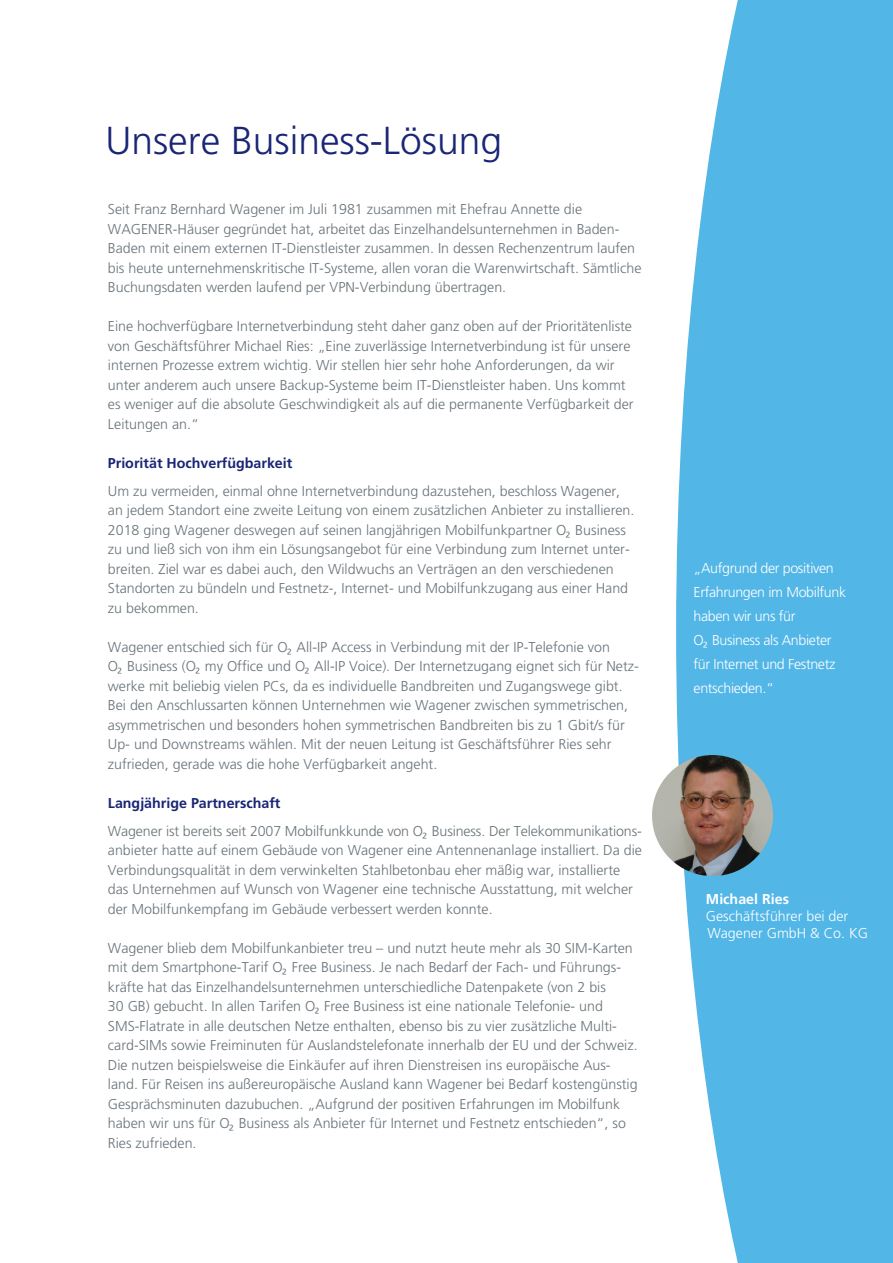
<style>
.page{position:relative;width:893px;height:1263px;background:#fff}
.page>*{position:absolute;margin:0;border:0;box-sizing:border-box;transform-origin:0 0}
.t1{font:300 39px "O2 Frutiger";color:#192575}
.t2{font:300 14.25px/19.5px "O2 Frutiger";color:#687379}
.t3{font:300 14.25px/24px "O2 Frutiger";letter-spacing:-.025em;color:#fff}
.t4{font:700 14.25px "O2 Frutiger";color:#192575}
.t5{font:300 14.25px/17.1px "O2 Frutiger";color:#fff}
.s1{font-weight:700}
</style>
<div class="page">
<svg style="left:676px;top:0;width:217px;height:1263px;background:#61bce9"></svg>
<img style="left:652px;top:755px;width:121px;height:121px;border-radius:61px">
<p class="t1" style="left:105px;top:118px;width:398px">Unsere Business-Lösung</p>
<p class="t2" style="left:108px;top:200px;width:535px">Seit Franz Bernhard Wagener im Juli 1981 zusammen mit Ehefrau Annette die WAGENER-Häuser gegründet hat, arbeitet das Einzelhandelsunternehmen in Baden-Baden mit einem externen IT-Dienstleister zusammen. In dessen Rechenzentrum laufen bis heute unternehmenskritische IT-Systeme, allen voran die Warenwirtschaft. Sämtliche Buchungsdaten werden laufend per VPN-Verbindung übertragen.</p>
<p class="t2" style="left:108px;top:317px;width:527px">Eine hochverfügbare Internetverbindung steht daher ganz oben auf der Prioritätenliste von Geschäftsführer Michael Ries: „Eine zuverlässige Internetverbindung ist für unsere internen Prozesse extrem wichtig. Wir stellen hier sehr hohe Anforderungen, da wir unter anderem auch unsere Backup-Systeme beim IT-Dienstleister haben. Uns kommt es weniger auf die absolute Geschwindigkeit als auf die permanente Verfügbarkeit der Leitungen an.“</p>
<p class="t4" style="left:108px;top:454px;width:186px">Priorität Hochverfügbarkeit</p>
<p class="t2" style="left:108px;top:481px;width:528px">Um zu vermeiden, einmal ohne Internetverbindung dazustehen, beschloss Wagener, an jedem Standort eine zweite Leitung von einem zusätzlichen Anbieter zu installieren.<br>2018 ging Wagener deswegen auf seinen langjährigen Mobilfunkpartner œ Business zu und ließ sich von ihm ein Lösungsangebot für eine Verbindung zum Internet unter&shy;breiten. Ziel war es dabei auch, den Wildwuchs an Verträgen an den verschiedenen Standorten zu bündeln und Festnetz-, Internet- und Mobilfunkzugang aus einer Hand zu bekommen.</p>
<p class="t2" style="left:108px;top:637px;width:532px">Wagener entschied sich für œ All-IP Access in Verbindung mit der IP-Telefonie von<br>œ Business (œ my Office und œ All-IP Voice). Der Internetzugang eignet sich für Netz&shy;werke mit beliebig vielen PCs, da es individuelle Bandbreiten und Zugangswege gibt.<br>Bei den Anschlussarten können Unternehmen wie Wagener zwischen symmetrischen, asymmetrischen und besonders hohen symmetrischen Bandbreiten bis zu 1 Gbit/s für Up- und Downstreams wählen. Mit der neuen Leitung ist Geschäftsführer Ries sehr zufrieden, gerade was die hohe Verfügbarkeit angeht.</p>
<p class="t4" style="left:108px;top:794px;width:174px">Langjährige Partnerschaft</p>
<p class="t2" style="left:108px;top:821px;width:536px">Wagener ist bereits seit 2007 Mobilfunkkunde von œ Business. Der Telekommunikations&shy;anbieter hatte auf einem Gebäude von Wagener eine Antennenanlage installiert. Da die Verbindungsqualität in dem verwinkelten Stahlbetonbau eher mäßig war, installierte das Unternehmen auf Wunsch von Wagener eine technische Ausstattung, mit welcher der Mobilfunkempfang im Gebäude verbessert werden konnte.</p>
<p class="t2" style="left:108px;top:938px;width:531px">Wagener blieb dem Mobilfunkanbieter treu – und nutzt heute mehr als 30 SIM-Karten mit dem Smartphone-Tarif œ Free Business. Je nach Bedarf der Fach- und Führungs&shy;kräfte hat das Einzelhandelsunternehmen unterschiedliche Datenpakete (von 2 bis<br>30 GB) gebucht. In allen Tarifen œ Free Business ist eine nationale Telefonie- und SMS-Flatrate in alle deutschen Netze enthalten, ebenso bis zu vier zusätzliche Multi&shy;card-SIMs sowie Freiminuten für Auslandstelefonate innerhalb der EU und der Schweiz.<br>Die nutzen beispielsweise die Einkäufer auf ihren Dienstreisen ins europäische Aus&shy;land. Für Reisen ins außereuropäische Ausland kann Wagener bei Bedarf kostengünstig Gesprächsminuten dazubuchen. „Aufgrund der positiven Erfahrungen im Mobilfunk haben wir uns für œ Business als Anbieter für Internet und Festnetz entschieden“, so Ries zufrieden.</p>
<p class="t3" style="left:694px;top:556px;width:154px">„Aufgrund der positiven<br>Erfahrungen im Mobilfunk haben wir uns für<br>œ Business als Anbieter für Internet und Festnetz entschieden.“</p>
<p class="t5" style="left:706px;top:890px;width:164px"><span class="s1">Michael Ries<br></span>Geschäftsführer bei der<br>Wagener GmbH &amp; Co. KG</p>
</div>
